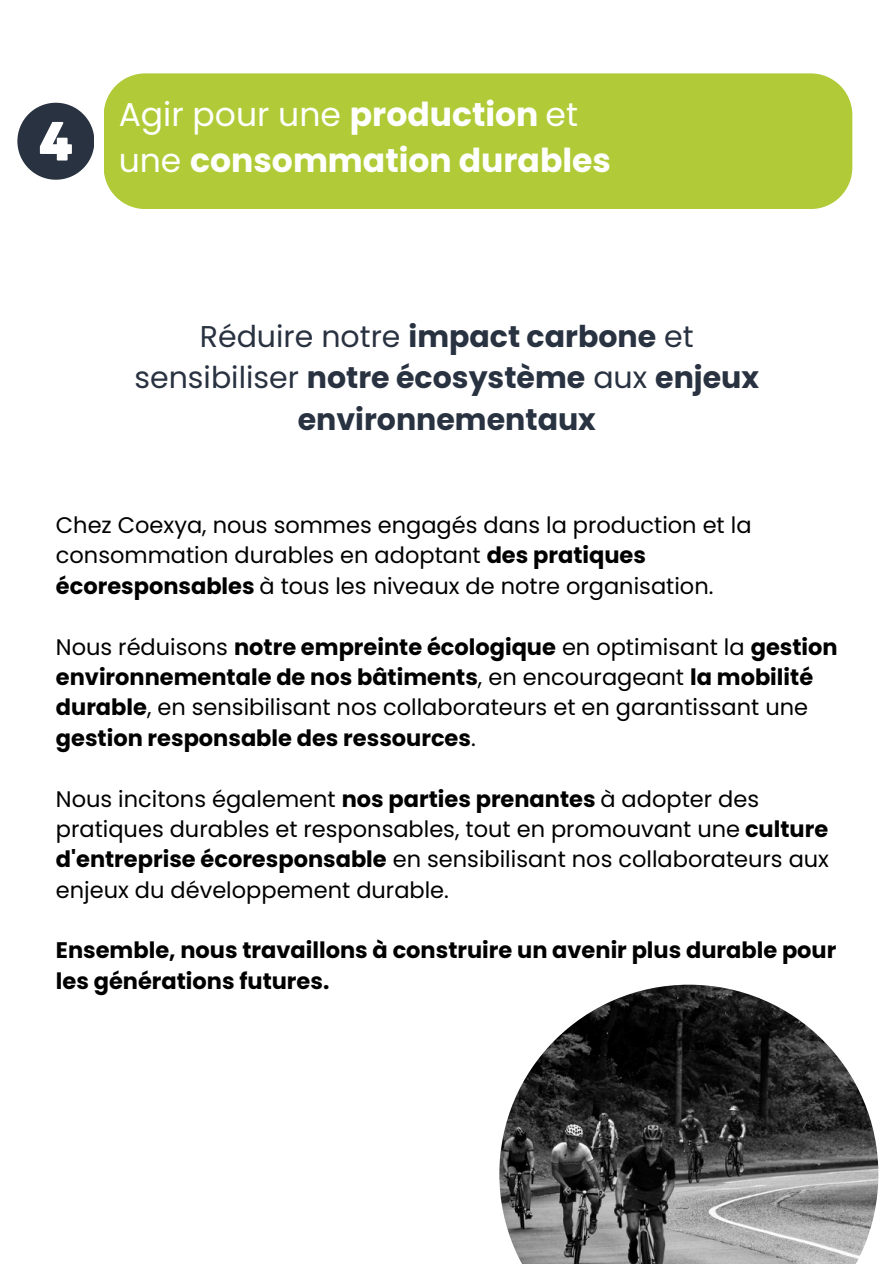
<style>
.page{position:relative;width:894px;height:1264px;background:#fff}
.page>*{position:absolute;margin:0;border:0;box-sizing:border-box;transform-origin:0 0}
.t1{font:700 33px/46.2px "Poppins";color:#fff}
.t2{font:700 30px/41.7px "Poppins";color:#293241;text-align:center}
.t3{font:22.5px/30.3px "Poppins";color:#000}
.t4{font:700 22.5px/30.3px "Poppins";color:#000}
.s1{font-weight:400}
.s2{font-weight:700}
</style>
<div class="page">
<div style="left:104px;top:73px;width:748px;height:136px;background:#b0cb37"></div>
<svg style="left:17px;top:103px;width:77px;height:76px"></svg>
<img style="left:499px;top:984px;width:379px;height:279px">
<p class="t1" style="left:119px;top:92px;width:493px"><span class="s1">Agir pour une</span> production <span class="s1">et une</span> consommation durables</p>
<h2 class="t2" style="left:134px;top:315px;width:626px"><span class="s1">Réduire notre</span> impact carbone <span class="s1">et sensibiliser</span> notre écosystème <span class="s1">aux</span> enjeux environnementaux</h2>
<p class="t3" style="left:56px;top:510px;width:697px">Chez Coexya, nous sommes engagés dans la production et la consommation durables en adoptant <span class="s2">des pratiques écoresponsables</span> à tous les niveaux de notre organisation.</p>
<h1 class="t4" style="left:56px;top:631px;width:783px"><span class="s1">Nous réduisons</span> notre empreinte écologique <span class="s1">en optimisant la</span> gestion environnementale de nos bâtiments<span class="s1">, en encourageant</span> la mobilité durable<span class="s1">, en sensibilisant nos collaborateurs et en garantissant une </span>gestion responsable des ressources<span class="s1">.</span></h1>
<h1 class="t3" style="left:56px;top:783px;width:774px">Nous incitons également <span class="s2">nos parties prenantes</span> à adopter des pratiques durables et responsables, tout en promouvant une <span class="s2">culture d'entreprise écoresponsable</span> en sensibilisant nos collaborateurs aux enjeux du développement durable.</h1>
<p class="t4" style="left:56px;top:935px;width:781px">Ensemble, nous travaillons à construire un avenir plus durable pour les générations futures.</p>
</div>
